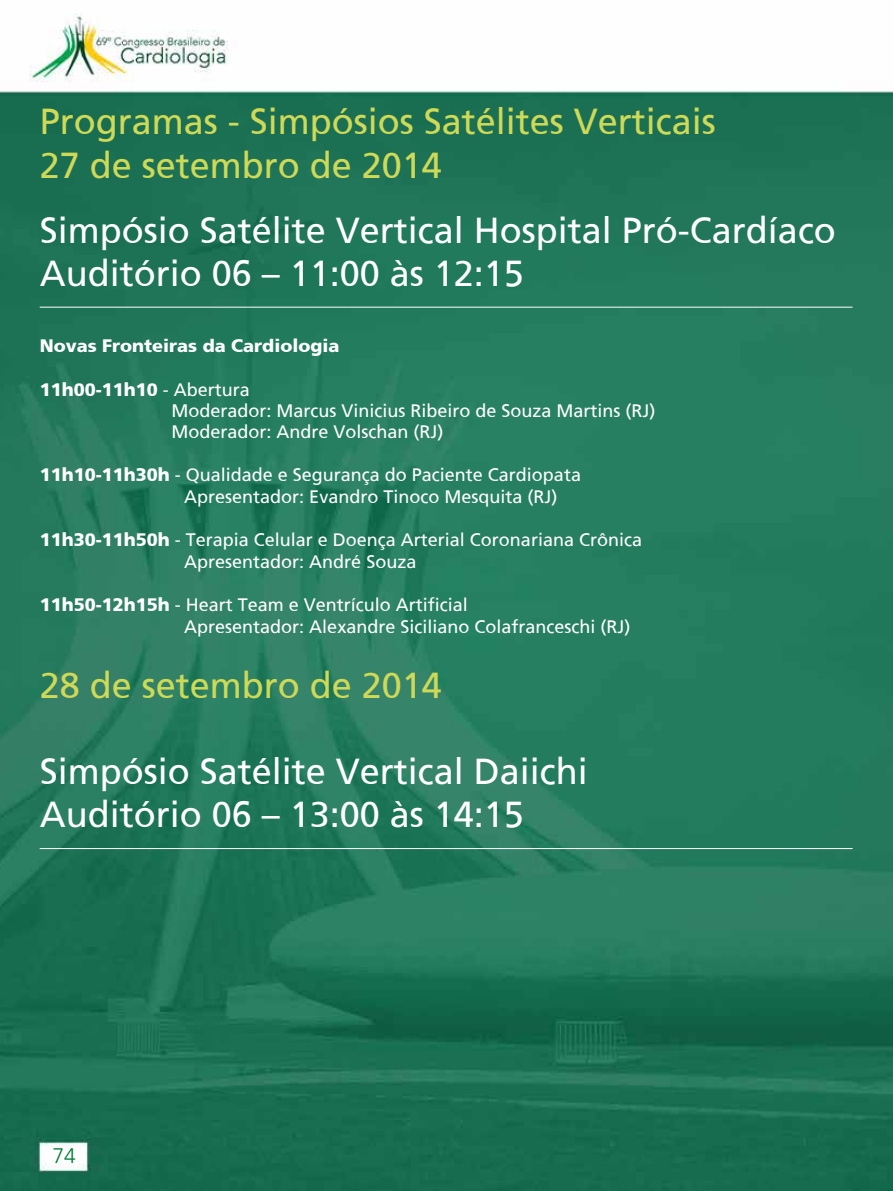
<style>
.page{position:relative;width:893px;height:1191px;background:#fff}
.page>*{position:absolute;margin:0;border:0;box-sizing:border-box;transform-origin:0 0}
.t1{font:36px/43.2px "Frutiger";color:#fff}
.t2{font:36px/43.2px "Frutiger";color:#ced957}
.t3{font:300 21px "Frutiger";color:#007e35}
.t4{font:18px/21.6px "Frutiger";color:#fff}
.t5{font:900 18px "Frutiger";color:#fff}
.s1{font-weight:900}
</style>
<div class="page">
<img style="left:0;top:14px;width:893px;height:1177px">
<hr style="left:40px;top:307px;width:813px;height:1px;background:#fff">
<hr style="left:40px;top:848px;width:813px;height:1px;background:#fff">
<h1 class="t2" style="left:40px;top:100px;width:678px">Programas - Simpósios Satélites Verticais<br>27 de setembro de 2014</h1>
<h1 class="t1" style="left:40px;top:208px;width:798px">Simpósio Satélite Vertical Hospital Pró-Cardíaco<br>Auditório 06 – 11:00 às 12:15</h1>
<p class="t5" style="left:40px;top:335px;width:301px">Novas Fronteiras da Cardiologia</p>
<p class="t4" style="left:172px;top:378px;width:486px;text-indent:-132px"><span class="s1">11h00-11h10</span> - Abertura<br>Moderador: Marcus Vinicius Ribeiro de Souza Martins (RJ)<br>Moderador: Andre Volschan (RJ)</p>
<p class="t4" style="left:184px;top:464px;width:398px;text-indent:-145px"><span class="s1">11h10-11h30h</span> - Qualidade e Segurança do Paciente Cardiopata<br>Apresentador: Evandro Tinoco Mesquita (RJ)</p>
<p class="t4" style="left:184px;top:529px;width:459px;text-indent:-145px"><span class="s1">11h30-11h50h</span> - Terapia Celular e Doença Arterial Coronariana Crônica<br>Apresentador: André Souza</p>
<p class="t4" style="left:184px;top:594px;width:448px;text-indent:-145px"><span class="s1">11h50-12h15h</span> - Heart Team e Ventrículo Artificial<br>Apresentador: Alexandre Siciliano Colafranceschi (RJ)</p>
<h1 class="t2" style="left:40px;top:663px;width:404px">28 de setembro de 2014</h1>
<h1 class="t1" style="left:40px;top:749px;width:550px">Simpósio Satélite Vertical Daiichi<br>Auditório 06 – 13:00 às 14:15</h1>
<p class="t3" style="left:52px;top:1144px;width:25px">74</p>
</div>
